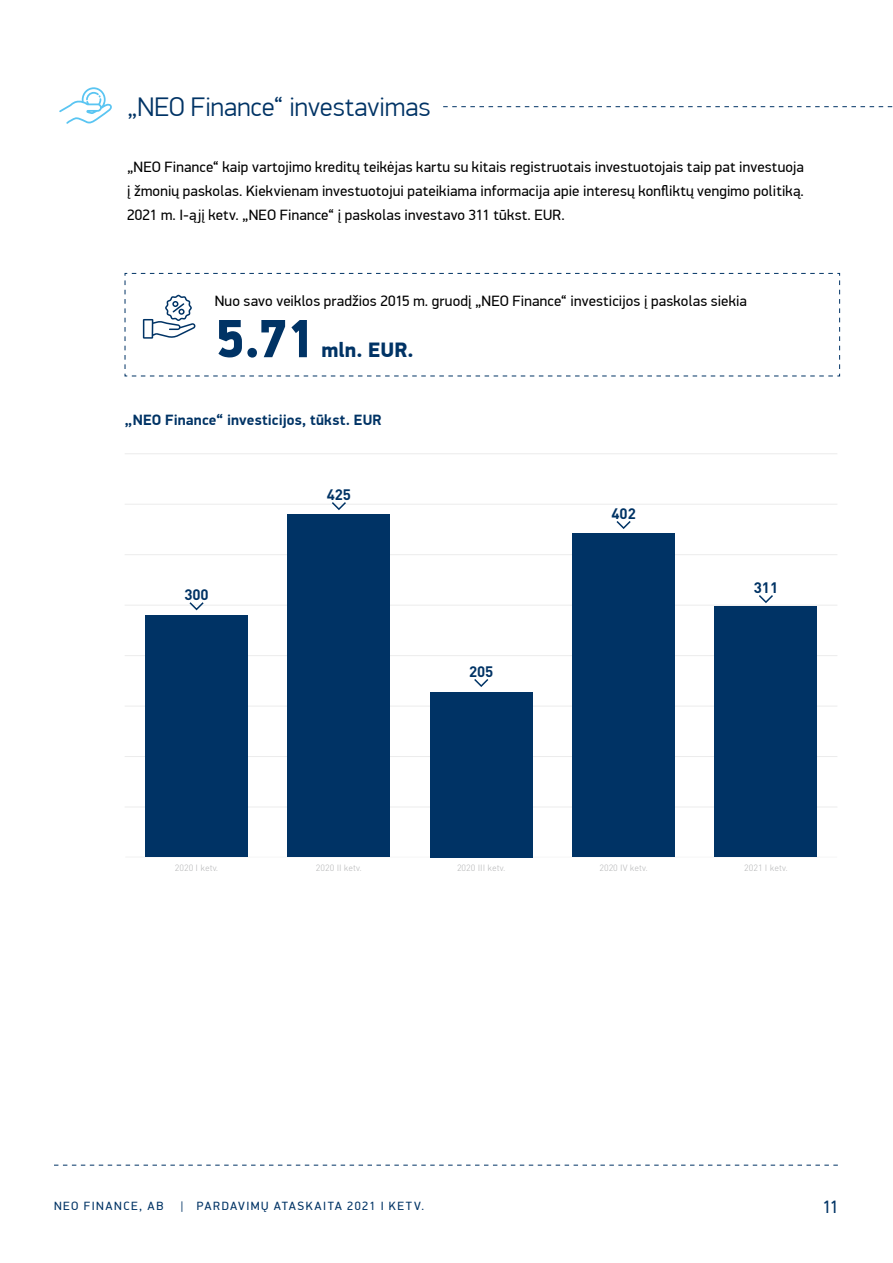
<style>
.page{position:relative;width:893px;height:1263px;background:#fff}
.page>*{position:absolute;margin:0;border:0;box-sizing:border-box;transform-origin:0 0}
.t1{font:900 54px "PF Din Display Pro";color:#003365}
.t2{font:300 27px "PF Din Display Pro";color:#003365}
.t3{font:900 21px "PF Din Display Pro";letter-spacing:.005em;color:#003365}
.t4{font:18px "PF Din Display Pro";color:#003365}
.t5{font:15px/24px "PF Din Display Pro";letter-spacing:.01em;color:#000;text-align:justify}
.t6{font:700 15px "PF Din Display Pro";letter-spacing:.01em;color:#003365}
.t7{font:700 15px "DIN Pro";color:#003365}
.t8{font:12px "PF Din Display Pro";letter-spacing:.125em;color:#003365}
.t9{font:300 9px "DIN Pro";color:#b1b2b3}
</style>
<div class="page">
<svg style="left:54px;top:1165px;width:784px;height:1px"></svg>
<svg style="left:443px;top:106px;width:450px;height:1px"></svg>
<svg style="left:124px;top:273px;width:716px;height:104px"></svg>
<svg style="left:143px;top:295px;width:53px;height:44px"></svg>
<svg style="left:59px;top:87px;width:53px;height:37px"></svg>
<hr style="left:125px;top:807px;width:712px;height:1px;background:#ececec">
<hr style="left:125px;top:756px;width:712px;height:1px;background:#ececec">
<hr style="left:125px;top:706px;width:712px;height:1px;background:#ececec">
<hr style="left:125px;top:655px;width:712px;height:1px;background:#ececec">
<hr style="left:125px;top:605px;width:712px;height:1px;background:#ececec">
<hr style="left:125px;top:554px;width:712px;height:1px;background:#ececec">
<hr style="left:125px;top:504px;width:712px;height:1px;background:#ececec">
<hr style="left:125px;top:454px;width:712px;height:1px;background:#ececec">
<hr style="left:125px;top:857px;width:712px;height:1px;background:#f6f6f6">
<div style="left:145px;top:615px;width:103px;height:242px;background:#003365"></div>
<div style="left:288px;top:515px;width:102px;height:342px;background:#003365"></div>
<div style="left:430px;top:692px;width:102px;height:165px;background:#003365"></div>
<div style="left:572px;top:533px;width:103px;height:324px;background:#003365"></div>
<div style="left:715px;top:606px;width:102px;height:251px;background:#003365"></div>
<svg style="left:189px;top:602px;width:15px;height:9px"></svg>
<svg style="left:331px;top:502px;width:15px;height:9px"></svg>
<svg style="left:474px;top:679px;width:15px;height:8px"></svg>
<svg style="left:616px;top:521px;width:15px;height:8px"></svg>
<svg style="left:759px;top:595px;width:14px;height:8px"></svg>
<h2 class="t2" style="left:127px;top:92px;width:305px">„NEO Finance“ investavimas</h2>
<p class="t5" style="left:127px;top:155px;width:678px">„NEO Finance“ kaip vartojimo kreditų teikėjas kartu su kitais registruotais investuotojais taip pat investuoja į žmonių paskolas. Kiekvienam investuotojui pateikiama informacija apie interesų konfliktų vengimo politiką.<br>2021 m. I-ąjį ketv. „NEO Finance“ į paskolas investavo 311 tūkst. EUR.</p>
<p class="t5" style="left:215px;top:289px;width:534px">Nuo savo veiklos pradžios 2015 m. gruodį „NEO Finance“ investicijos į paskolas siekia</p>
<h1 class="t1" style="left:215px;top:306px;width:103px">5.71</h1>
<h3 class="t3" style="left:322px;top:337px;width:94px">mln. EUR.</h3>
<p class="t6" style="left:125px;top:411px;width:258px">„NEO Finance“ investicijos, tūkst. EUR</p>
<p class="t7" style="left:184px;top:584px;width:26px">300</p>
<p class="t7" style="left:327px;top:484px;width:26px">425</p>
<p class="t7" style="left:469px;top:661px;width:26px">205</p>
<p class="t7" style="left:611px;top:503px;width:26px">402</p>
<p class="t7" style="left:754px;top:577px;width:26px">311</p>
<p class="t9" style="left:175px;top:862px;width:45px">2020 I ketv.</p>
<p class="t9" style="left:316px;top:862px;width:48px">2020 II ketv.</p>
<p class="t9" style="left:457px;top:862px;width:50px">2020 III ketv.</p>
<p class="t9" style="left:599px;top:862px;width:50px">2020 IV ketv.</p>
<p class="t9" style="left:744px;top:862px;width:45px">2021 I ketv.</p>
<p class="t8" style="left:54px;top:1198px;width:111px">NEO FINANCE, AB</p>
<p class="t8" style="left:181px;top:1198px;width:245px">| PARDAVIMŲ ATASKAITA 2021 I KETV.</p>
<p class="t4" style="left:822px;top:1196px;width:18px">11</p>
</div>
